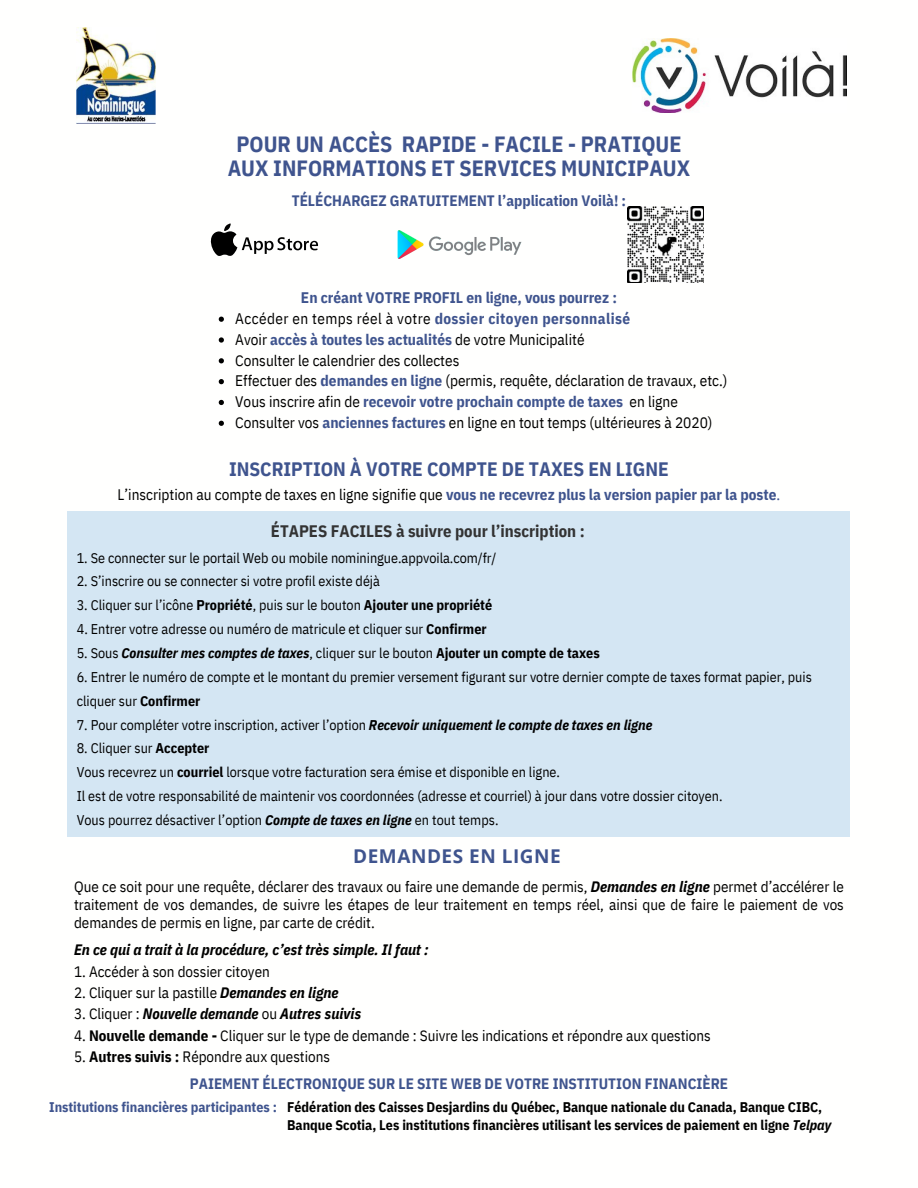
<style>
.page{position:relative;width:918px;height:1188px;background:#fff}
.page>*{position:absolute;margin:0;border:0;box-sizing:border-box;transform-origin:0 0}
.t1{font:700 22.05px "IBM Plex Sans Cond";color:#3f548e}
.t2{font:700 19.35px "IBM Plex Sans Cond";color:#3f548e}
.t3{font:700 19.05px "Open Sans";letter-spacing:.03em;color:#3f548e}
.t4{font:700 16.65px "IBM Plex Sans Cond";color:#333}
.t5{font:15.3px "IBM Plex Sans Cond";color:#000}
.t6{font:700 15.3px "IBM Plex Sans Cond";color:#3f548e}
.t7{font:700 15.3px "IBM Plex Sans Cond";letter-spacing:.025em;color:#3f548e}
.t8{font:15px/18px "IBM Plex Sans Cond";color:#000;text-align:justify}
.t9{font:700 15px "IBM Plex Sans Cond";color:#3f548e}
.t10{font:italic 700 15px "IBM Plex Sans Cond";color:#000}
.t11{font:14.1px/23.9px "IBM Plex Sans Cond";color:#000}
.t12{font:italic 700 14.1px "IBM Plex Sans Cond";color:#000}
.t13{font:700 13.95px "IBM Plex Sans Cond";color:#000}
.t14{font:700 13.95px "IBM Plex Sans Cond";color:#3f548e}
.s1{font-weight:400;color:#000}
.s2{font-weight:700;color:#3f548e}
.s3{color:#3f548e}
.s4{font-weight:700}
.s5{font-weight:400;font-style:normal}
.s6{font-style:normal}
.s7{font-weight:700;font-style:italic}
.s8{font-style:italic}
</style>
<div class="page">
<img style="left:77px;top:28px;width:79px;height:95px">
<img style="left:632px;top:38px;width:214px;height:75px">
<img style="left:627px;top:207px;width:77px;height:76px">
<svg style="left:210px;top:223px;width:108px;height:33px"></svg>
<img style="left:397px;top:230px;width:125px;height:29px">
<svg style="left:219px;top:317px;width:5px;height:5px"></svg>
<svg style="left:219px;top:337px;width:5px;height:6px"></svg>
<svg style="left:219px;top:358px;width:5px;height:5px"></svg>
<svg style="left:219px;top:379px;width:5px;height:5px"></svg>
<svg style="left:219px;top:400px;width:5px;height:5px"></svg>
<svg style="left:219px;top:421px;width:5px;height:5px"></svg>
<div style="left:67px;top:511px;width:782px;height:325px;background:#d4e6f3"></div>
<p class="t1" style="left:237px;top:129px;width:446px">POUR UN ACCÈS RAPIDE - FACILE - PRATIQUE</p>
<p class="t1" style="left:228px;top:154px;width:464px">AUX INFORMATIONS ET SERVICES MUNICIPAUX</p>
<p class="t9" style="left:292px;top:190px;width:336px">TÉLÉCHARGEZ GRATUITEMENT l’application Voilà! :</p>
<p class="t6" style="left:301px;top:287px;width:317px">En créant VOTRE PROFIL en ligne, vous pourrez :</p>
<p class="t7" style="left:235px;top:308px;width:396px"><span class="s1">Accéder en temps réel à votre</span> dossier citoyen personnalisé</p>
<p class="t6" style="left:235px;top:329px;width:351px"><span class="s1">Avoir</span> accès à toutes les actualités <span class="s1">de votre Municipalité</span></p>
<p class="t5" style="left:235px;top:350px;width:226px">Consulter le calendrier des collectes</p>
<p class="t5" style="left:235px;top:371px;width:494px">Effectuer des <span class="s2">demandes en ligne</span> (permis, requête, déclaration de travaux, etc.)</p>
<p class="t6" style="left:235px;top:391px;width:444px"><span class="s1">Vous inscrire afin de</span> recevoir votre prochain compte de taxes <span class="s1">en ligne</span></p>
<p class="t5" style="left:235px;top:412px;width:479px">Consulter vos <span class="s2">anciennes factures</span> en ligne en tout temps (ultérieures à 2020)</p>
<p class="t2" style="left:229px;top:456px;width:441px">INSCRIPTION À VOTRE COMPTE DE TAXES EN LIGNE</p>
<p class="t5" style="left:118px;top:484px;width:664px">L’inscription au compte de taxes en ligne signifie que <span class="s2">vous ne recevrez plus la version papier par la poste</span><span class="s3">.</span></p>
<p class="t4" style="left:271px;top:520px;width:315px">ÉTAPES FACILES à suivre pour l’inscription :</p>
<p class="t11" style="left:77px;top:545px;width:421px">1. Se connecter sur le portail Web ou mobile nominingue.appvoila.com/fr/</p>
<p class="t11" style="left:77px;top:569px;width:305px">2. S’inscrire ou se connecter si votre profil existe déjà</p>
<p class="t11" style="left:77px;top:593px;width:417px">3. Cliquer sur l’icône <span class="s4">Propriété</span>, puis sur le bouton <span class="s4">Ajouter une propriété</span></p>
<p class="t11" style="left:77px;top:617px;width:411px">4. Entrer votre adresse ou numéro de matricule et cliquer sur <span class="s4">Confirmer</span></p>
<p class="t12" style="left:77px;top:644px;width:525px"><span class="s5">5. Sous</span> Consulter mes comptes de taxes<span class="s5">, cliquer sur le bouton</span> <span class="s6">Ajouter un compte de taxes</span></p>
<p class="t11" style="left:77px;top:665px;width:737px">6. Entrer le numéro de compte et le montant du premier versement figurant sur votre dernier compte de taxes format papier, puis cliquer sur <span class="s4">Confirmer</span></p>
<p class="t11" style="left:77px;top:712px;width:577px">7. Pour compléter votre inscription, activer l’option <span class="s7">Recevoir uniquement le compte de taxes en ligne</span></p>
<p class="t11" style="left:77px;top:736px;width:134px">8. Cliquer sur <span class="s4">Accepter</span></p>
<p class="t11" style="left:77px;top:760px;width:485px">Vous recevrez un <span class="s4">courriel</span> lorsque votre facturation sera émise et disponible en ligne.</p>
<p class="t11" style="left:77px;top:784px;width:647px">Il est de votre responsabilité de maintenir vos coordonnées (adresse et courriel) à jour dans votre dossier citoyen.</p>
<p class="t11" style="left:77px;top:808px;width:423px">Vous pourrez désactiver l’option <span class="s7">Compte de taxes en ligne</span> en tout temps.</p>
<p class="t3" style="left:353px;top:842px;width:209px">DEMANDES EN LIGNE</p>
<p class="t8" style="left:74px;top:878px;width:771px">Que ce soit pour une requête, déclarer des travaux ou faire une demande de permis, <span class="s7">Demandes en ligne</span> permet d’accélérer le traitement de vos demandes, de suivre les étapes de leur traitement en temps réel, ainsi que de faire le paiement de vos demandes de permis en ligne, par carte de crédit.</p>
<p class="t10" style="left:74px;top:940px;width:356px">En ce qui a trait à la procédure, c’est très simple. Il faut :</p>
<p class="t8" style="left:74px;top:962px;width:197px">1. Accéder à son dossier citoyen</p>
<p class="t8" style="left:74px;top:983px;width:266px">2. Cliquer sur la pastille <span class="s7">Demandes en ligne</span></p>
<p class="t10" style="left:74px;top:1004px;width:289px"><span class="s5">3. Cliquer :</span> Nouvelle demande <span class="s5">ou</span> Autres suivis</p>
<p class="t8" style="left:74px;top:1026px;width:638px">4. <span class="s4">Nouvelle demande -</span> Cliquer sur le type de demande : Suivre les indications et répondre aux questions</p>
<p class="t8" style="left:74px;top:1048px;width:257px">5. <span class="s4">Autres suivis :</span> Répondre aux questions</p>
<p class="t9" style="left:190px;top:1073px;width:540px">PAIEMENT ÉLECTRONIQUE SUR LE SITE WEB DE VOTRE INSTITUTION FINANCIÈRE</p>
<p class="t14" style="left:49px;top:1098px;width:229px">Institutions financières participantes :</p>
<p class="t13" style="left:287px;top:1098px;width:537px">Fédération des Caisses Desjardins du Québec, Banque nationale du Canada, Banque CIBC,</p>
<p class="t13" style="left:287px;top:1116px;width:546px">Banque Scotia, Les institutions financières utilisant les services de paiement en ligne <span class="s8">Telpay</span></p>
</div>
